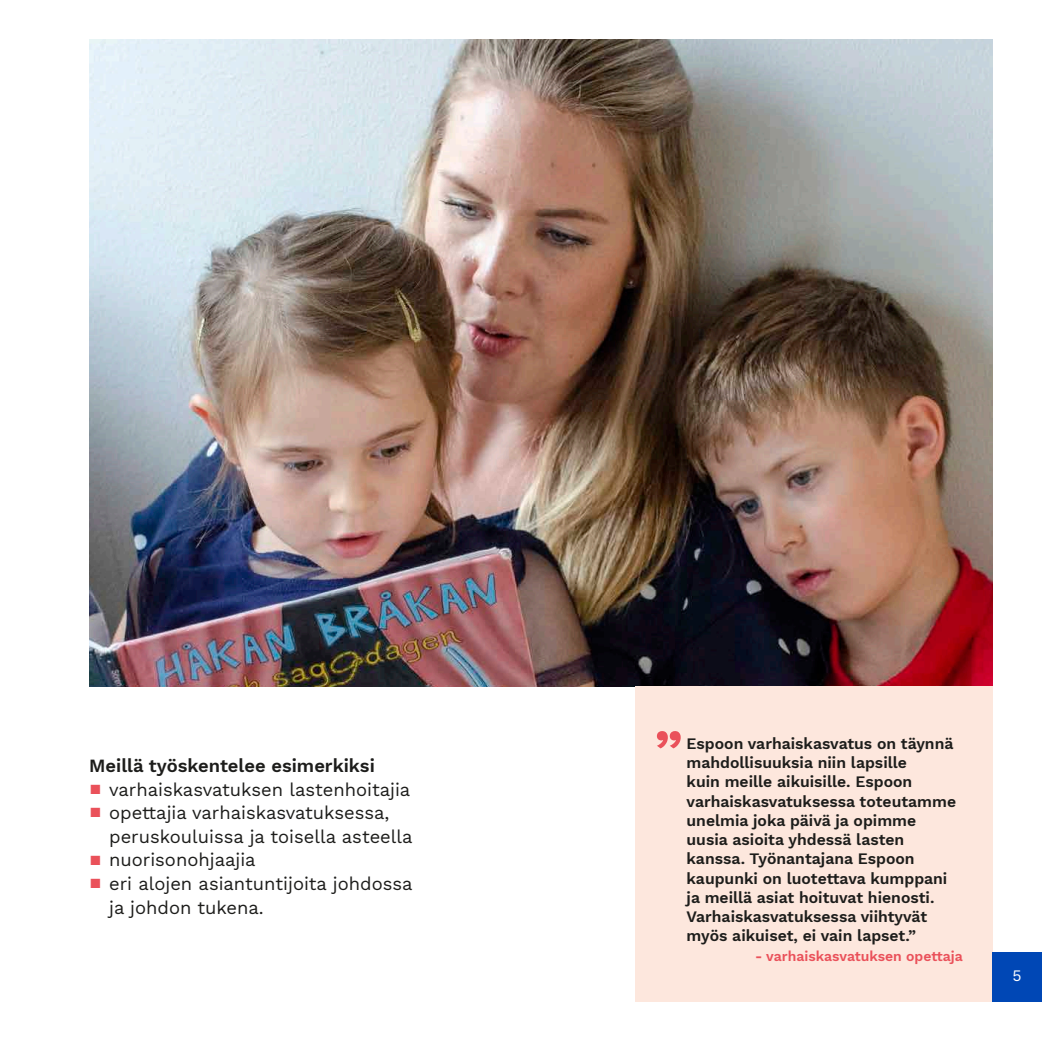
<style>
.page{position:relative;width:1042px;height:1042px;background:#fff}
.page>*{position:absolute;margin:0;border:0;box-sizing:border-box;transform-origin:0 0}
.t1{font:700 52.5px "Work Sans";color:#ea515a}
.t2{font:18.38px/23.6px "Work Sans";color:#1d1d1b}
.t3{font:600 18.38px "Work Sans";color:#1d1d1b}
.t4{font:600 15.75px/19.2px "Work Sans";color:#1d1d1b}
.t5{font:15.75px "Work Sans";color:#fff}
.t6{font:600 14px "Work Sans";color:#ea515a}
.s1{color:#ea515a}
</style>
<div class="page">
<img style="left:89px;top:40px;width:903px;height:646px">
<div style="left:635px;top:686px;width:357px;height:316px;background:#fde7dd"></div>
<div style="left:992px;top:952px;width:50px;height:50px;background:#0047b5"></div>
<p class="t3" style="left:89px;top:752px;width:287px">Meillä työskentelee esimerkiksi</p>
<p class="t2" style="left:89px;top:777px;width:322px"><span class="s1">▪</span> varhaiskasvatuksen lastenhoitajia</p>
<p class="t2" style="left:109px;top:800px;width:305px;text-indent:-20px"><span class="s1">▪</span> opettajia varhaiskasvatuksessa, peruskouluissa ja toisella asteella</p>
<p class="t2" style="left:89px;top:847px;width:168px"><span class="s1">▪</span> nuorisonohjaajia</p>
<p class="t2" style="left:109px;top:871px;width:305px;text-indent:-20px"><span class="s1">▪</span> eri alojen asiantuntijoita johdossa ja johdon tukena.</p>
<h1 class="t1" style="left:654px;top:709px;width:30px">”</h1>
<p class="t4" style="left:686px;top:733px;width:271px">Espoon varhaiskasvatus on täynnä mahdollisuuksia niin lapsille<br>kuin meille aikuisille. Espoon varhaiskasvatuksessa toteutamme unelmia joka päivä ja opimme uusia asioita yhdessä lasten kanssa. Työnantajana Espoon kaupunki on luotettava kumppani ja meillä asiat hoituvat hienosti.<br>Varhaiskasvatuksessa viihtyvät myös aikuiset, ei vain lapset.”</p>
<p class="t6" style="left:755px;top:945px;width:209px">- varhaiskasvatuksen opettaja</p>
<p class="t5" style="left:1012px;top:963px;width:11px">5</p>
</div>
